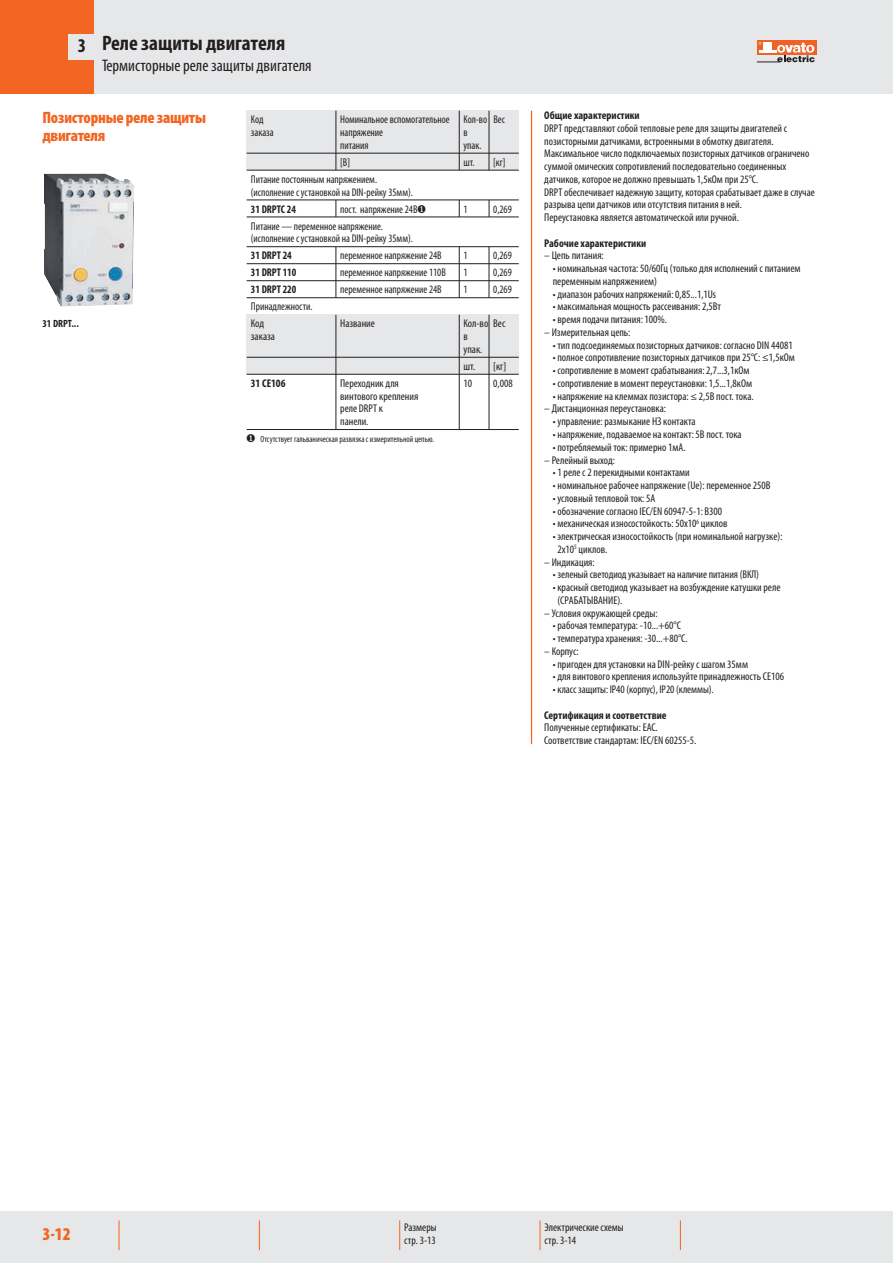
<style>
.page{position:relative;width:893px;height:1263px;background:#fff}
.page>*{position:absolute;margin:0;border:0;box-sizing:border-box;transform-origin:0 0}
.t1{font:700 condensed 21px "Myriad Pro";color:#231f20}
.t2{font:700 condensed 19.5px "Myriad Pro";color:#231f20}
.t3{font:900 condensed 18px "Myriad Pro";color:#f26522}
.t4{font:condensed 16.8px "Myriad Pro";color:#231f20}
.t5{font:900 condensed 16.5px/18px "Myriad Pro";letter-spacing:-.015em;color:#f26522}
.t6{font:condensed 11.25px/12.8px "Myriad Pro";color:#231f20}
.t7{font:condensed 11.25px/12.8px "Myriad Pro";color:#231f20;scale:.95 1}
.t8{font:700 condensed 11.25px "Myriad Pro";color:#231f20}
.t9{font:700 condensed 11.25px "Myriad Pro";color:#231f20;scale:.95 1}
.t10{font:700 condensed 10.5px "Myriad Pro";color:#231f20}
.t11{font:condensed 9px "Myriad Pro";color:#231f20;scale:.95 1}
</style>
<div class="page">
<div style="left:0;top:0;width:893px;height:94px;background:#e6e7e8"></div>
<div style="left:0;top:1212px;width:893px;height:51px;background:#e6e7e8"></div>
<div style="left:757px;top:40px;width:59px;height:15px;background:#ef6227"></div>
<svg style="left:757px;top:42px;width:58px;height:21px"></svg>
<div style="left:0;top:0;width:94px;height:94px;background:#f26522"></div>
<div style="left:68px;top:34px;width:28px;height:26px;background:#e6e7e8"></div>
<hr style="left:119px;top:1220px;width:1px;height:30px;background:#f26522">
<hr style="left:259px;top:1220px;width:1px;height:30px;background:#f26522">
<hr style="left:399px;top:1220px;width:1px;height:30px;background:#f26522">
<hr style="left:540px;top:1220px;width:1px;height:30px;background:#f26522">
<hr style="left:680px;top:1220px;width:1px;height:30px;background:#f26522">
<hr style="left:531px;top:111px;width:1px;height:633px;background:#f26522">
<div style="left:247px;top:111px;width:272px;height:59px;background:#e6e7e8"></div>
<hr style="left:247px;top:170px;width:272px;height:1px;background:#231f20">
<hr style="left:247px;top:153px;width:272px;height:1px;background:#231f20">
<hr style="left:247px;top:200px;width:272px;height:1px;background:#231f20">
<hr style="left:247px;top:217px;width:272px;height:1px;background:#231f20">
<hr style="left:247px;top:246px;width:272px;height:1px;background:#231f20">
<hr style="left:247px;top:263px;width:272px;height:1px;background:#231f20">
<hr style="left:247px;top:280px;width:272px;height:1px;background:#231f20">
<hr style="left:247px;top:297px;width:272px;height:1px;background:#231f20">
<hr style="left:336px;top:111px;width:1px;height:59px;background:#231f20">
<svg style="left:336px;top:200px;width:1px;height:17px"></svg>
<hr style="left:336px;top:247px;width:1px;height:51px;background:#231f20">
<hr style="left:459px;top:111px;width:1px;height:59px;background:#231f20">
<svg style="left:459px;top:200px;width:1px;height:17px"></svg>
<hr style="left:459px;top:247px;width:1px;height:51px;background:#231f20">
<hr style="left:489px;top:111px;width:1px;height:59px;background:#231f20">
<svg style="left:489px;top:200px;width:1px;height:17px"></svg>
<hr style="left:489px;top:247px;width:1px;height:51px;background:#231f20">
<img style="left:44px;top:173px;width:90px;height:134px">
<div style="left:247px;top:315px;width:272px;height:59px;background:#e6e7e8"></div>
<hr style="left:247px;top:357px;width:272px;height:1px;background:#231f20">
<hr style="left:247px;top:374px;width:272px;height:1px;background:#231f20">
<hr style="left:247px;top:429px;width:272px;height:1px;background:#231f20">
<hr style="left:336px;top:315px;width:1px;height:115px;background:#231f20">
<hr style="left:459px;top:374px;width:1px;height:56px;background:#231f20">
<hr style="left:489px;top:374px;width:1px;height:56px;background:#231f20">
<hr style="left:459px;top:315px;width:1px;height:59px;background:#231f20">
<hr style="left:489px;top:315px;width:1px;height:59px;background:#231f20">
<h2 class="t2" style="left:78px;top:33px;width:10px">3</h2>
<h1 class="t1" style="left:102px;top:30px;width:185px">Реле защиты двигателя</h1>
<h3 class="t4" style="left:102px;top:59px;width:211px">Термисторные реле защиты двигателя</h3>
<h3 class="t5" style="left:42px;top:108px;width:165px">Позисторные реле защиты двигателя</h3>
<p class="t8" style="left:544px;top:109px;width:97px">Общие характеристики</p>
<p class="t7" style="left:251px;top:114px;width:15px">Код</p>
<p class="t7" style="left:340px;top:114px;width:175px">Номинальное вспомогательное Кол-во Вес</p>
<p class="t7" style="left:251px;top:127px;width:26px">заказа</p>
<p class="t7" style="left:340px;top:127px;width:47px">напряжение</p>
<p class="t7" style="left:463px;top:127px;width:6px">в</p>
<p class="t7" style="left:340px;top:139px;width:31px">питания</p>
<p class="t7" style="left:463px;top:139px;width:20px">упак.</p>
<p class="t7" style="left:340px;top:156px;width:12px">[В]</p>
<p class="t7" style="left:463px;top:156px;width:13px">шт.</p>
<p class="t7" style="left:493px;top:156px;width:14px">[кг]</p>
<p class="t7" style="left:251px;top:173px;width:172px">Питание постоянным напряжением. (исполнение с установкой на DIN-рейку 35мм).</p>
<p class="t9" style="left:251px;top:202px;width:49px">31 DRPTC 24</p>
<p class="t7" style="left:340px;top:203px;width:92px">пост. напряжение 24В❶</p>
<p class="t7" style="left:463px;top:203px;width:6px">1</p>
<p class="t7" style="left:493px;top:203px;width:21px">0,269</p>
<p class="t7" style="left:251px;top:220px;width:172px">Питание — переменное напряжение. (исполнение с установкой на DIN-рейку 35мм).</p>
<p class="t9" style="left:251px;top:249px;width:45px">31 DRPT 24</p>
<p class="t7" style="left:340px;top:250px;width:108px">переменное напряжение 24В</p>
<p class="t7" style="left:463px;top:250px;width:6px">1</p>
<p class="t7" style="left:493px;top:250px;width:21px">0,269</p>
<p class="t9" style="left:251px;top:266px;width:49px">31 DRPT 110</p>
<p class="t7" style="left:340px;top:267px;width:113px">переменное напряжение 110В</p>
<p class="t7" style="left:463px;top:267px;width:6px">1</p>
<p class="t7" style="left:493px;top:267px;width:21px">0,269</p>
<p class="t9" style="left:251px;top:283px;width:49px">31 DRPT 220</p>
<p class="t7" style="left:340px;top:284px;width:108px">переменное напряжение 24В</p>
<p class="t7" style="left:463px;top:284px;width:6px">1</p>
<p class="t7" style="left:493px;top:284px;width:21px">0,269</p>
<p class="t7" style="left:251px;top:301px;width:66px">Принадлежности.</p>
<p class="t6" style="left:544px;top:122px;width:272px">DRPT представляют собой тепловые реле для защиты двигателей с позисторными датчиками, встроенными в обмотку двигателя.<br>Максимальное число подключаемых позисторных датчиков ограничено суммой омических сопротивлений последовательно соединенных датчиков, которое не должно превышать 1,5кОм при 25°C.<br>DRPT обеспечивает надежную защиту, которая срабатывает даже в случае разрыва цепи датчиков или отсутствия питания в ней.<br>Переустановка является автоматической или ручной.</p>
<p class="t8" style="left:544px;top:236px;width:103px">Рабочие характеристики</p>
<p class="t6" style="left:544px;top:250px;width:61px">– Цепь питания:</p>
<p class="t6" style="left:553px;top:263px;width:249px">• номинальная частота: 50/60Гц (только для исполнений с питанием переменным напряжением)</p>
<p class="t6" style="left:553px;top:288px;width:165px">• диапазон рабочих напряжений: 0,85...1,1Us</p>
<p class="t6" style="left:553px;top:301px;width:170px">• максимальная мощность рассеивания: 2,5Вт</p>
<p class="t6" style="left:553px;top:314px;width:116px">• время подачи питания: 100%.</p>
<p class="t6" style="left:544px;top:327px;width:88px">– Измерительная цепь:</p>
<p class="t6" style="left:553px;top:339px;width:241px">• тип подсоединяемых позисторных датчиков: согласно DIN 44081</p>
<p class="t6" style="left:553px;top:352px;width:244px">• полное сопротивление позисторных датчиков при 25°C: ≤1,5кОм</p>
<p class="t6" style="left:553px;top:365px;width:198px">• сопротивление в момент срабатывания: 2,7...3,1кОм</p>
<p class="t6" style="left:553px;top:378px;width:201px">• сопротивление в момент переустановки: 1,5...1,8кОм</p>
<p class="t6" style="left:553px;top:390px;width:202px">• напряжение на клеммах позистора: ≤ 2,5В пост. тока.</p>
<p class="t6" style="left:544px;top:403px;width:123px">– Дистанционная переустановка:</p>
<p class="t6" style="left:553px;top:416px;width:144px">• управление: размыкание НЗ контакта</p>
<p class="t6" style="left:553px;top:429px;width:190px">• напряжение, подаваемое на контакт: 5В пост. тока</p>
<p class="t6" style="left:553px;top:441px;width:134px">• потребляемый ток: примерно 1мА.</p>
<p class="t6" style="left:544px;top:454px;width:72px">– Релейный выход:</p>
<p class="t6" style="left:553px;top:467px;width:139px">• 1 реле с 2 перекидными контактами</p>
<p class="t6" style="left:553px;top:480px;width:219px">• номинальное рабочее напряжение (Ue): переменное 250В</p>
<p class="t6" style="left:553px;top:492px;width:104px">• условный тепловой ток: 5A</p>
<p class="t6" style="left:553px;top:505px;width:171px">• обозначение согласно IEC/EN 60947-5-1: B300</p>
<p class="t6" style="left:553px;top:518px;width:176px">• механическая износостойкость: 50x10<sup>6</sup> циклов</p>
<p class="t6" style="left:557px;top:531px;width:227px;text-indent:-5px">• электрическая износостойкость (при номинальной нагрузке):<br>2x10<sup>5</sup> циклов.</p>
<p class="t6" style="left:544px;top:556px;width:52px">– Индикация:</p>
<p class="t6" style="left:553px;top:569px;width:208px">• зеленый светодиод указывает на наличие питания (ВКЛ)</p>
<p class="t6" style="left:557px;top:582px;width:224px;text-indent:-5px">• красный светодиод указывает на возбуждение катушки реле (СPАБАТЫВАНИЕ).</p>
<p class="t6" style="left:544px;top:607px;width:115px">– Условия окружающей среды:</p>
<p class="t6" style="left:553px;top:620px;width:130px">• рабочая температура: -10...+60°C</p>
<p class="t6" style="left:553px;top:633px;width:136px">• температура хранения: -30...+80°C.</p>
<p class="t6" style="left:544px;top:645px;width:36px">– Корпус:</p>
<p class="t6" style="left:553px;top:658px;width:197px">• пригоден для установки на DIN-рейку с шагом 35мм</p>
<p class="t6" style="left:553px;top:671px;width:233px">• для винтового крепления используйте принадлежность CE106</p>
<p class="t6" style="left:553px;top:684px;width:162px">• класс защиты: IP40 (корпус), IP20 (клеммы).</p>
<p class="t8" style="left:544px;top:708px;width:124px">Сертификация и соответствие</p>
<p class="t6" style="left:544px;top:722px;width:154px">Полученные сертификаты: EAC.<br>Соответствие стандартам: IEC/EN 60255-5.</p>
<p class="t10" style="left:42px;top:317px;width:38px">31 DRPT...</p>
<p class="t6" style="left:251px;top:318px;width:15px">Код</p>
<p class="t6" style="left:340px;top:318px;width:36px">Название</p>
<p class="t6" style="left:463px;top:318px;width:43px">Кол-во Вес</p>
<p class="t6" style="left:251px;top:331px;width:26px">заказа</p>
<p class="t6" style="left:463px;top:331px;width:20px">в упак.</p>
<p class="t6" style="left:463px;top:360px;width:44px">шт. [кг]</p>
<p class="t8" style="left:251px;top:376px;width:36px">31 CE106</p>
<p class="t6" style="left:340px;top:378px;width:60px">Переходник для</p>
<p class="t6" style="left:463px;top:378px;width:10px">10</p>
<p class="t6" style="left:493px;top:378px;width:21px">0,008</p>
<p class="t6" style="left:340px;top:390px;width:80px">винтового крепления реле DRPT к<br>панели.</p>
<p class="t11" style="left:247px;top:436px;width:199px">❶ Отсутствует гальваническая развязка с измерительной цепью.</p>
<h3 class="t3" style="left:42px;top:1224px;width:30px">3-12</h3>
<p class="t6" style="left:544px;top:1222px;width:81px">Электрические схемы стр. 3-14</p>
<p class="t6" style="left:404px;top:1222px;width:34px">Размеры стр. 3-13</p>
</div>
